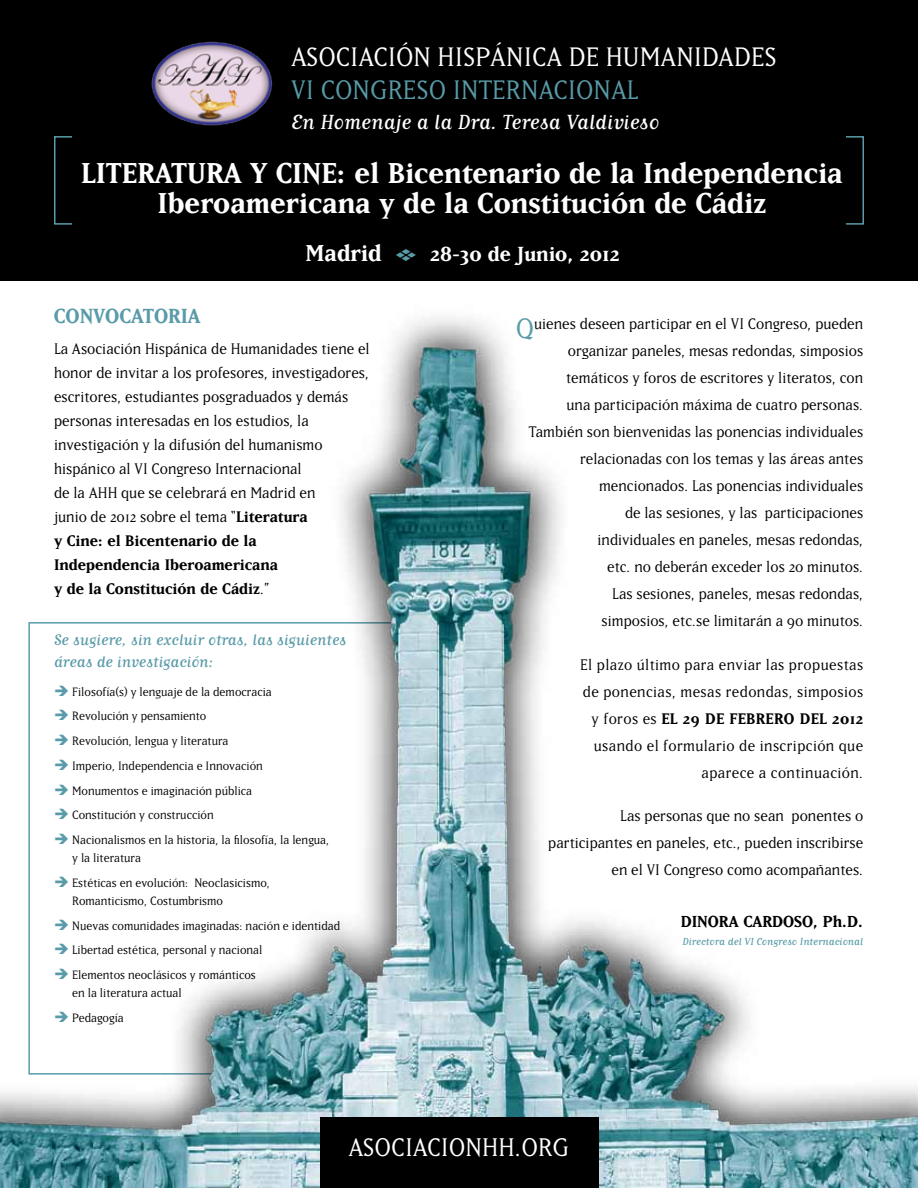
<style>
.page{position:relative;width:918px;height:1188px;background:#fff}
.page>*{position:absolute;margin:0;border:0;box-sizing:border-box;transform-origin:0 0}
.t1{font:700 33.75px/30px "Matrix";color:#fff;text-align:center}
.t2{font:31.5px "Matrix";color:#fff}
.t3{font:31.5px "Matrix";color:#599ba8}
.t4{font:30px "Matrix";color:#fff}
.t5{font:24px "Matrix Script";color:#fff}
.t6{font:700 24px "Matrix";color:#fff}
.t7{font:700 24px "Matrix";color:#599ba8}
.t8{font:700 18.75px "Matrix";letter-spacing:.035em;color:#000}
.t9{font:18px/27px "Matrix";color:#000;text-align:right}
.t10{font:18px/27px "Matrix";letter-spacing:.02em;color:#000;text-align:right}
.t11{font:18px/21.6px "Matrix Script";color:#599ba8}
.t12{font:14.25px/18px "Matrix";color:#000}
.t13{font:12px "Matrix Script";color:#599ba8}
.s1{font-size:27px}
.s2{font-family:"Type Embellishments One Let Plain";font-weight:400;font-size:18px;color:#599ba8}
.s3{font-weight:700}
.s4{color:#599ba8}
.s5{font-size:33px;color:#599ba8}
</style>
<div class="page">
<img style="left:0;top:317px;width:918px;height:871px">
<div style="left:0;top:0;width:918px;height:281px;background:#000"></div>
<img style="left:151px;top:41px;width:121px;height:85px">
<div style="left:54px;top:136px;width:19px;height:89px;border:2px solid #599ba8"></div>
<div style="left:845px;top:136px;width:19px;height:89px;border:2px solid #599ba8"></div>
<div style="left:320px;top:1117px;width:278px;height:71px;background:#000"></div>
<h2 class="t2" style="left:291px;top:42px;width:487px">ASOCIACIÓN HISPÁNICA DE HUMANIDADES</h2>
<h2 class="t3" style="left:291px;top:75px;width:349px">VI CONGRESO INTERNACIONAL</h2>
<h3 class="t5" style="left:291px;top:110px;width:370px">En Homenaje a la Dra. Teresa Valdivieso</h3>
<h1 class="t1" style="left:81px;top:158px;width:763px">Literatura y Cine: el Bicentenario de la Independencia<br>Iberoamericana y de la Constitución de Cádiz</h1>
<h3 class="t6" style="left:306px;top:242px;width:316px"><span class="s1">Madrid</span> <span class="s2">E</span> 28-30 de Junio, 2012</h3>
<h3 class="t7" style="left:54px;top:304px;width:148px">CONVOCATORIA</h3>
<p class="t9" style="left:54px;top:336px;width:317px;line-height:24px;text-align:left">La Asociación Hispánica de Humanidades tiene el honor de invitar a los profesores, investigadores, escritores, estudiantes posgraduados y demás personas interesadas en los estudios, la investigación y la difusión del humanismo hispánico al VI Congreso Internacional<br>de la AHH que se celebrará en Madrid en<br>junio de 2012 sobre el tema “<span class="s3">Literatura<br>y Cine: el Bicentenario de la<br>Independencia Iberoamericana<br>y de la Constitución de Cádiz</span>.”</p>
<p class="t11" style="left:54px;top:629px;width:294px">Se sugiere, sin excluir otras, las siguientes áreas de investigación:</p>
<p class="t12" style="left:54px;top:682px;width:219px"><span class="s4">➔</span> Filosofía(s) y lenguaje de la democracia</p>
<p class="t12" style="left:54px;top:707px;width:154px"><span class="s4">➔</span> Revolución y pensamiento</p>
<p class="t12" style="left:54px;top:732px;width:176px"><span class="s4">➔</span> Revolución, lengua y literatura</p>
<p class="t12" style="left:54px;top:757px;width:210px"><span class="s4">➔</span> Imperio, Independencia e Innovación</p>
<p class="t12" style="left:54px;top:781px;width:200px"><span class="s4">➔</span> Monumentos e imaginación pública</p>
<p class="t12" style="left:54px;top:806px;width:161px"><span class="s4">➔</span> Constitución y construcción</p>
<p class="t12" style="left:72px;top:831px;width:259px;text-indent:-18px"><span class="s4">➔</span> Nacionalismos en la historia, la filosofía, la lengua, y la literatura</p>
<p class="t12" style="left:72px;top:874px;width:199px;text-indent:-18px"><span class="s4">➔</span> Estéticas en evolución: Neoclasicismo,<br>Romanticismo, Costumbrismo</p>
<p class="t12" style="left:54px;top:916px;width:288px"><span class="s4">➔</span> Nuevas comunidades imaginadas: nación e identidad</p>
<p class="t12" style="left:54px;top:941px;width:210px"><span class="s4">➔</span> Libertad estética, personal y nacional</p>
<p class="t12" style="left:72px;top:966px;width:185px;text-indent:-18px"><span class="s4">➔</span> Elementos neoclásicos y románticos en la literatura actual</p>
<p class="t12" style="left:54px;top:1009px;width:71px"><span class="s4">➔</span> Pedagogía</p>
<p class="t9" style="left:516px;top:311px;width:349px"><span class="s5">Q</span>uienes deseen participar en el VI Congreso, pueden organizar paneles, mesas redondas, simposios temáticos y foros de escritores y literatos, con<br>una participación máxima de cuatro personas.<br>También son bienvenidas las ponencias individuales relacionadas con los temas y las áreas antes mencionados. Las ponencias individuales<br>de las sesiones, y las participaciones<br>individuales en paneles, mesas redondas,<br>etc. no deberán exceder los 20 minutos.<br>Las sesiones, paneles, mesas redondas,<br>simposios, etc.se limitarán a 90 minutos.</p>
<p class="t10" style="left:580px;top:651px;width:285px">El plazo último para enviar las propuestas de ponencias, mesas redondas, simposios y foros es <span class="s3">el 29º de febrero del 2012 </span>usando el formulario de inscripción que aparece a continuación.</p>
<p class="t9" style="left:548px;top:802px;width:317px">Las personas que no sean ponentes o participantes en paneles, etc., pueden inscribirse en el VI Congreso como acompañantes.</p>
<p class="t8" style="left:681px;top:912px;width:11px">Dinora</p>
<p class="t8" style="left:743px;top:912px;width:121px">Cardoso, Ph.D.</p>
<p class="t13" style="left:682px;top:935px;width:182px">Directora del VI Congreso Internacional</p>
<h3 class="t4" style="left:349px;top:1133px;width:15px">asociacionhh</h3>
<h3 class="t4" style="left:515px;top:1133px;width:23px">.org</h3>
</div>
